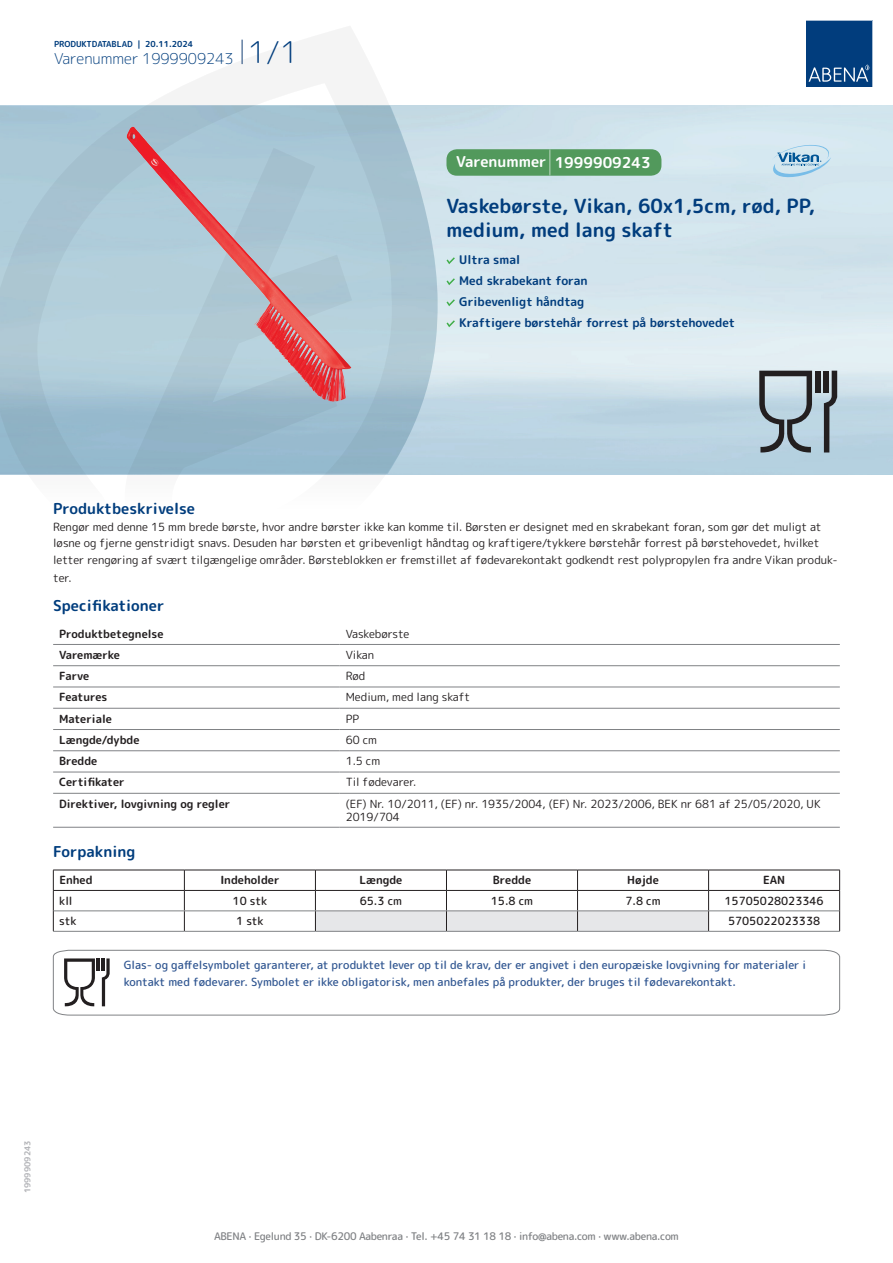
<style>
.page{position:relative;width:893px;height:1263px;background:#fff}
.page>*{position:absolute;margin:0;border:0;box-sizing:border-box;transform-origin:0 0}
.t1{font:700 19.5px/24px "Rounded Mplus 1 c";color:#013d7d}
.t2{font:700 15px "Rounded Mplus 1 c";color:#013d7d}
.t3{font:300 15px "Rounded Mplus 1 c";color:#013d7d}
.t4{font:700 15px "Rounded Mplus 1 c";color:#fff}
.t5{font:700 12px/21px "Rounded Mplus 1 c";color:#013d7d}
.t6{font:11.25px/16.5px "Rounded Mplus 1 c";color:#231f20}
.t7{font:500 11.25px/16.5px "Rounded Mplus 1 c";color:#305691}
.t8{font:700 11.25px "Rounded Mplus 1 c";color:#231f20}
.t9{font:500 11.25px "Rounded Mplus 1 c";color:#231f20}
.t10{font:500 10.5px "Rounded Mplus 1 c";letter-spacing:-.03em;color:#808285}
.t11{font:700 8.25px "Rounded Mplus 1 c";color:#013d7d}
.t12{font:700 8.25px "Rounded Mplus 1 c";color:#b2b3b7}
.s1{font-size:30px}
.s2{font-size:25.5px}
</style>
<div class="page">
<img style="left:439px;top:106px;width:454px;height:368px">
<svg style="left:0;top:26px;width:439px;height:449px"></svg>
<svg style="left:0;top:106px;width:438px;height:368px;background:#a9c0cf"></svg>
<svg style="left:242px;top:40px;width:1px;height:24px"></svg>
<svg style="left:806px;top:20px;width:67px;height:67px;background:#144b86"></svg>
<img style="left:127px;top:127px;width:143px;height:211px">
<hr style="left:53px;top:644px;width:287px;height:1px;background:#808285">
<hr style="left:340px;top:644px;width:500px;height:1px;background:#808285">
<hr style="left:53px;top:665px;width:287px;height:1px;background:#808285">
<hr style="left:340px;top:665px;width:500px;height:1px;background:#808285">
<hr style="left:53px;top:687px;width:287px;height:1px;background:#808285">
<hr style="left:340px;top:687px;width:500px;height:1px;background:#808285">
<hr style="left:53px;top:708px;width:287px;height:1px;background:#808285">
<hr style="left:340px;top:708px;width:500px;height:1px;background:#808285">
<hr style="left:53px;top:729px;width:287px;height:1px;background:#808285">
<hr style="left:340px;top:729px;width:500px;height:1px;background:#808285">
<hr style="left:53px;top:750px;width:287px;height:1px;background:#808285">
<hr style="left:340px;top:750px;width:500px;height:1px;background:#808285">
<hr style="left:53px;top:772px;width:287px;height:1px;background:#808285">
<hr style="left:340px;top:772px;width:500px;height:1px;background:#808285">
<hr style="left:53px;top:793px;width:287px;height:1px;background:#808285">
<hr style="left:340px;top:793px;width:500px;height:1px;background:#808285">
<hr style="left:53px;top:827px;width:287px;height:1px;background:#808285">
<hr style="left:340px;top:827px;width:500px;height:1px;background:#808285">
<hr style="left:53px;top:870px;width:131px;height:1px;background:#231f20">
<hr style="left:184px;top:870px;width:131px;height:1px;background:#231f20">
<hr style="left:709px;top:870px;width:131px;height:1px;background:#231f20">
<hr style="left:53px;top:890px;width:131px;height:1px;background:#231f20">
<hr style="left:184px;top:890px;width:131px;height:1px;background:#231f20">
<hr style="left:709px;top:890px;width:131px;height:1px;background:#231f20">
<svg style="left:53px;top:870px;width:1px;height:61px"></svg>
<svg style="left:184px;top:870px;width:1px;height:61px"></svg>
<svg style="left:315px;top:870px;width:394px;height:61px"></svg>
<svg style="left:839px;top:870px;width:1px;height:61px"></svg>
<hr style="left:54px;top:911px;width:130px;height:1px;background:#808285">
<hr style="left:184px;top:911px;width:131px;height:1px;background:#808285">
<hr style="left:315px;top:911px;width:131px;height:1px;background:#808285">
<hr style="left:446px;top:911px;width:131px;height:1px;background:#808285">
<hr style="left:577px;top:911px;width:132px;height:1px;background:#808285">
<hr style="left:709px;top:911px;width:130px;height:1px;background:#808285">
<hr style="left:53px;top:931px;width:131px;height:1px;background:#808285">
<hr style="left:184px;top:931px;width:131px;height:1px;background:#808285">
<hr style="left:315px;top:931px;width:131px;height:1px;background:#808285">
<hr style="left:446px;top:931px;width:131px;height:1px;background:#808285">
<hr style="left:577px;top:931px;width:132px;height:1px;background:#808285">
<hr style="left:709px;top:931px;width:131px;height:1px;background:#808285">
<svg style="left:53px;top:950px;width:787px;height:65px"></svg>
<svg style="left:824px;top:371px;width:13px;height:81px"></svg>
<div style="left:815px;top:371px;width:5px;height:22px;background:#231f20"></div>
<div style="left:823px;top:371px;width:6px;height:22px;background:#231f20"></div>
<svg style="left:759px;top:371px;width:53px;height:81px;background:#909ea7"></svg>
<svg style="left:446px;top:257px;width:9px;height:7px"></svg>
<svg style="left:446px;top:278px;width:9px;height:7px"></svg>
<svg style="left:446px;top:299px;width:9px;height:7px"></svg>
<svg style="left:446px;top:320px;width:9px;height:7px"></svg>
<div style="left:446px;top:149px;width:215px;height:27px;background:#52995c;border-radius:10px"></div>
<svg style="left:772px;top:145px;width:59px;height:32px;background:#b1d1e4"></svg>
<p class="t11" style="left:54px;top:38px;width:141px">PRODUKTDATABLAD | 20.11.2024</p>
<h2 class="t3" style="left:54px;top:48px;width:246px">Varenummer 1999909243 <span class="s1">1/1</span></h2>
<h2 class="t4" style="left:456px;top:152px;width:196px">Varenummer <span class="s2">|</span> 1999909243</h2>
<h1 class="t1" style="left:446px;top:194px;width:370px">Vaskebørste, Vikan, 60x1,5cm, rød, PP, medium, med lang skaft</h1>
<p class="t5" style="left:459px;top:249px;width:277px">Ultra smal<br>Med skrabekant foran<br>Gribevenligt håndtag<br>Kraftigere børstehår forrest på børstehovedet</p>
<h2 class="t2" style="left:53px;top:498px;width:143px">Produktbeskrivelse</h2>
<p class="t6" style="left:53px;top:518px;width:786px">Rengør med denne 15 mm brede børste, hvor andre børster ikke kan komme til. Børsten er designet med en skrabekant foran, som gør det muligt at løsne og fjerne genstridigt snavs. Desuden har børsten et gribevenligt håndtag og kraftigere/tykkere børstehår forrest på børstehovedet, hvilket letter rengøring af svært tilgængelige områder. Børsteblokken er fremstillet af fødevarekontakt godkendt rest polypropylen fra andre Vikan produk-</p>
<p class="t6" style="left:53px;top:569px;width:20px">ter.</p>
<h2 class="t2" style="left:53px;top:595px;width:113px">Specifikationer</h2>
<p class="t8" style="left:59px;top:625px;width:106px">Produktbetegnelse</p>
<p class="t6" style="left:346px;top:625px;width:65px">Vaskebørste</p>
<p class="t8" style="left:59px;top:647px;width:62px">Varemærke</p>
<p class="t6" style="left:346px;top:646px;width:30px">Vikan</p>
<p class="t8" style="left:59px;top:668px;width:32px">Farve</p>
<p class="t6" style="left:346px;top:668px;width:21px">Rød</p>
<p class="t8" style="left:59px;top:689px;width:50px">Features</p>
<p class="t6" style="left:346px;top:689px;width:126px">Medium, med lang skaft</p>
<p class="t8" style="left:59px;top:711px;width:54px">Materiale</p>
<p class="t6" style="left:346px;top:710px;width:15px">PP</p>
<p class="t8" style="left:59px;top:732px;width:82px">Længde/dybde</p>
<p class="t6" style="left:346px;top:732px;width:33px">60 cm</p>
<p class="t8" style="left:59px;top:753px;width:40px">Bredde</p>
<p class="t6" style="left:346px;top:753px;width:36px">1.5 cm</p>
<p class="t8" style="left:59px;top:774px;width:67px">Certifikater</p>
<p class="t6" style="left:346px;top:774px;width:72px">Til fødevarer.</p>
<p class="t8" style="left:59px;top:796px;width:173px">Direktiver, lovgivning og regler</p>
<p class="t6" style="left:346px;top:797px;width:476px;line-height:13.5px">(EF) Nr. 10/2011, (EF) nr. 1935/2004, (EF) Nr. 2023/2006, BEK nr 681 af 25/05/2020, UK<br>2019/704</p>
<h2 class="t2" style="left:53px;top:841px;width:84px">Forpakning</h2>
<p class="t8" style="left:59px;top:872px;width:35px">Enhed</p>
<p class="t8" style="left:220px;top:872px;width:61px">Indeholder</p>
<p class="t8" style="left:359px;top:872px;width:44px">Længde</p>
<p class="t8" style="left:493px;top:872px;width:40px">Bredde</p>
<p class="t8" style="left:627px;top:872px;width:33px">Højde</p>
<p class="t8" style="left:763px;top:872px;width:24px">EAN</p>
<p class="t9" style="left:59px;top:893px;width:15px">kll</p>
<p class="t9" style="left:233px;top:893px;width:36px">10 stk</p>
<p class="t9" style="left:360px;top:893px;width:44px">65.3 cm</p>
<p class="t9" style="left:491px;top:893px;width:44px">15.8 cm</p>
<p class="t9" style="left:625px;top:893px;width:37px">7.8 cm</p>
<p class="t9" style="left:724px;top:893px;width:101px">15705028023346</p>
<p class="t9" style="left:59px;top:913px;width:19px">stk</p>
<p class="t9" style="left:236px;top:913px;width:29px">1 stk</p>
<p class="t9" style="left:728px;top:913px;width:94px">5705022023338</p>
<p class="t7" style="left:124px;top:957px;width:684px">Glas- og gaffelsymbolet garanterer, at produktet lever op til de krav, der er angivet i den europæiske lovgivning for materialer i kontakt med fødevarer. Symbolet er ikke obligatorisk, men anbefales på produkter, der bruges til fødevarekontakt.</p>
<p class="t12" style="left:22px;top:1193px;width:54px;rotate:-90deg">1999909243</p>
<p class="t10" style="left:214px;top:1229px;width:466px">ABENA · Egelund 35 · DK-6200 Aabenraa · Tel. +45 74 31 18 18 · info@abena.com · www.abena.com</p>
</div>
